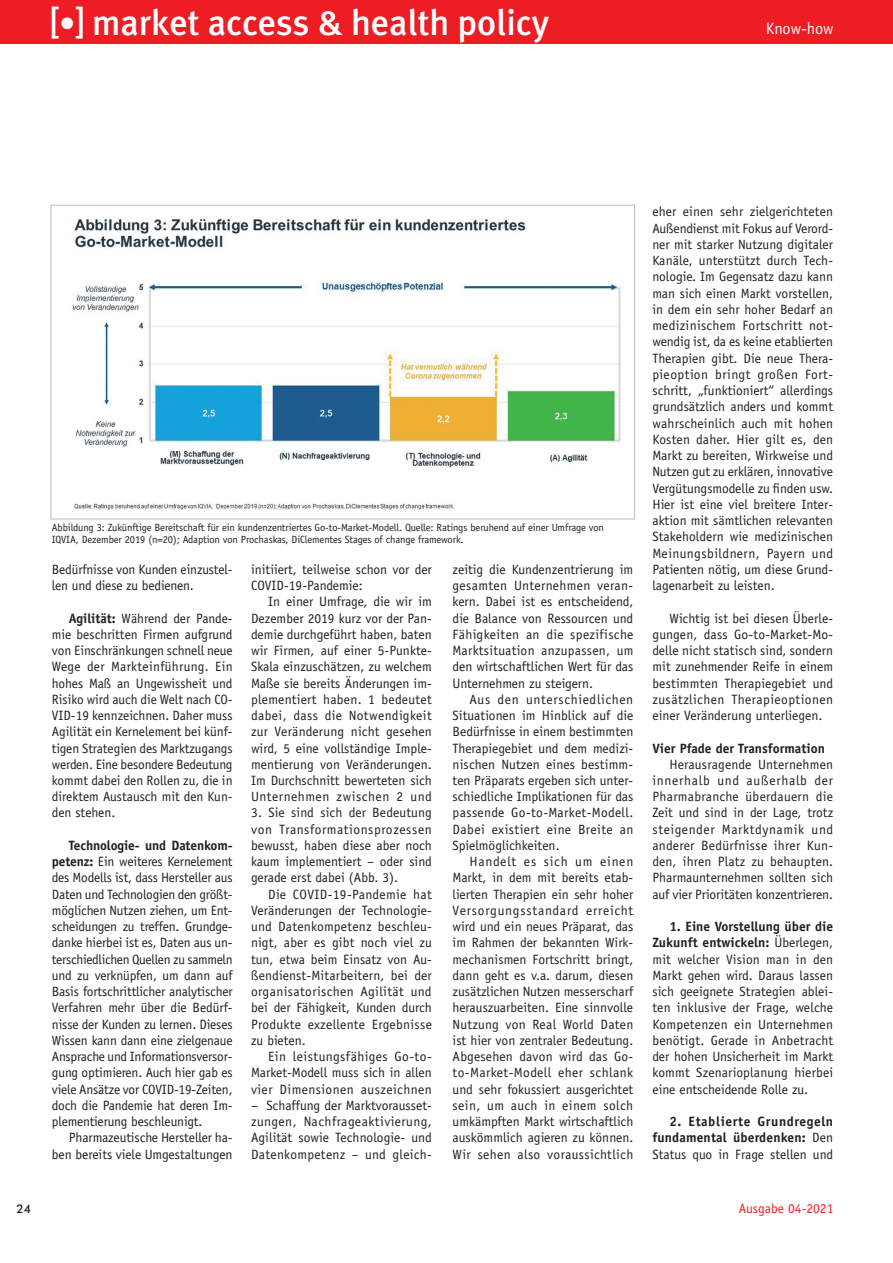
<style>
.page{position:relative;width:893px;height:1263px;background:#fff}
.page>*{position:absolute;margin:0;border:0;box-sizing:border-box;transform-origin:0 0}
.t1{font:500 36px "Meta Plus";color:#fff}
.Vorspann{font:16.5px "Officina Sans";color:#fff}
.Fließtext{font:13.5px/16.2px "Officina Sans";color:#231f20;text-align:justify}
.Fließtext-2{font:700 13.5px/16.2px "Officina Sans";letter-spacing:.01em;color:#231f20;text-align:justify}
.t2{font:13.5px "Officina Sans";color:#ee1d23}
.t3{font:500 12px "Futura BT";color:#231f20}
._05_Bildunterschrift{font:10.5px/12.6px "Officina Sans";letter-spacing:-.01em;color:#231f20}
.s1{font-size:33px}
.s2{font-weight:700}
.s3{font-weight:400}
</style>
<div class="page">
<div style="left:0;top:0;width:893px;height:44px;background:#ee1d23"></div>
<img style="left:72px;top:218px;width:549px;height:292px">
<h1 class="t1" style="left:51px;top:1px;width:500px">[<span class="s1">•</span>] market access &amp; health policy</h1>
<p class="Vorspann" style="left:766px;top:18px;width:69px">Know-how</p>
<p class="_05_Bildunterschrift" style="left:52px;top:521px;width:554px">Abbildung 3: Zukünftige Bereitschaft für ein kundenzentriertes Go-to-Market-Modell. Quelle: Ratings beruhend auf einer Umfrage von<br>IQVIA, Dezember 2019 (n=20); Adaption von Prochaskas, DiClementes Stages of change framework.</p>
<p class="Fließtext" style="left:251px;top:561px;width:182px">initiiert, teilweise schon vor der<br>COVID-19-Pandemie:</p>
<p class="Fließtext" style="left:251px;top:594px;width:182px;text-indent:17px">In einer Umfrage, die wir im Dezember 2019 kurz vor der Pan&shy;demie durchgeführt haben, baten wir Firmen, auf einer 5-Punkte-Skala einzuschätzen, zu welchem Maße sie bereits Änderungen im&shy;plementiert haben. 1 bedeutet dabei, dass die Notwendigkeit zur Veränderung nicht gesehen wird, 5 eine vollständige Imple&shy;mentierung von Veränderungen.<br>Im Durchschnitt bewerteten sich Unternehmen zwischen 2 und</p>
<p class="Fließtext" style="left:251px;top:805px;width:182px">3. Sie sind sich der Bedeutung von Transformationsprozessen bewusst, haben diese aber noch kaum implementiert – oder sind gerade erst dabei (Abb. 3).</p>
<p class="Fließtext" style="left:251px;top:886px;width:182px;text-indent:17px">Die COVID-19-Pandemie hat Veränderungen der Technologie&shy;und Datenkompetenz beschleu&shy;nigt, aber es gibt noch viel zu tun, etwa beim Einsatz von Au&shy;ßendienst-Mitarbeitern, bei der organisatorischen Agilität und bei der Fähigkeit, Kunden durch Produkte exzellente Ergebnisse zu bieten.</p>
<p class="Fließtext" style="left:251px;top:1048px;width:182px;text-indent:17px">Ein leistungsfähiges Go-to-Market-Modell muss sich in allen vier Dimensionen auszeichnen</p>
<p class="Fließtext" style="left:251px;top:1097px;width:182px">– Schaffung der Marktvorausset&shy;zungen, Nachfrageaktivierung, Agilität sowie Technologie- und Datenkompetenz – und gleich-</p>
<p class="Fließtext" style="left:52px;top:561px;width:182px">Bedürfnisse von Kunden einzustel&shy;len und diese zu bedienen.</p>
<p class="Fließtext" style="left:52px;top:610px;width:182px;text-indent:17px"><span class="s2">Agilität:</span> Während der Pande&shy;mie beschritten Firmen aufgrund von Einschränkungen schnell neue Wege der Markteinführung. Ein hohes Maß an Ungewissheit und Risiko wird auch die Welt nach CO-VID-19 kennzeichnen. Daher muss Agilität ein Kernelement bei künf&shy;tigen Strategien des Marktzugangs werden. Eine besondere Bedeutung kommt dabei den Rollen zu, die in direktem Austausch mit den Kun&shy;den stehen.</p>
<p class="Fließtext" style="left:52px;top:837px;width:182px;text-indent:17px"><span class="s2">Technologie- und Datenkom&shy;petenz:</span> Ein weiteres Kernelement des Modells ist, dass Hersteller aus Daten und Technologien den größt&shy;möglichen Nutzen ziehen, um Ent&shy;scheidungen zu treffen. Grundge&shy;danke hierbei ist es, Daten aus un&shy;terschiedlichen Quellen zu sammeln und zu verknüpfen, um dann auf Basis fortschrittlicher analytischer Verfahren mehr über die Bedürf&shy;nisse der Kunden zu lernen. Dieses Wissen kann dann eine zielgenaue Ansprache und Informationsversor&shy;gung optimieren. Auch hier gab es viele Ansätze vor COVID-19-Zeiten, doch die Pandemie hat deren Im&shy;plementierung beschleunigt.</p>
<p class="Fließtext" style="left:52px;top:1130px;width:182px;text-align:right">Pharmazeutische Hersteller ha&shy;ben bereits viele Umgestaltungen</p>
<p class="Fließtext" style="left:453px;top:561px;width:182px">zeitig die Kundenzentrierung im gesamten Unternehmen veran&shy;kern. Dabei ist es entscheidend, die Balance von Ressourcen und Fähigkeiten an die spezifische Marktsituation anzupassen, um den wirtschaftlichen Wert für das Unternehmen zu steigern.</p>
<p class="Fließtext" style="left:453px;top:691px;width:182px;text-indent:17px">Aus den unterschiedlichen Situationen im Hinblick auf die Bedürfnisse in einem bestimmten Therapiegebiet und dem medizi&shy;nischen Nutzen eines bestimm&shy;ten Präparats ergeben sich unter&shy;schiedliche Implikationen für das passende Go-to-Market-Modell.<br>Dabei existiert eine Breite an Spielmöglichkeiten.</p>
<p class="Fließtext" style="left:453px;top:853px;width:182px;text-indent:17px">Handelt es sich um einen Markt, in dem mit bereits etab&shy;lierten Therapien ein sehr hoher Versorgungsstandard erreicht wird und ein neues Präparat, das im Rahmen der bekannten Wirk&shy;mechanismen Fortschritt bringt, dann geht es v.a. darum, diesen zusätzlichen Nutzen messerscharf herauszuarbeiten. Eine sinnvolle Nutzung von Real World Daten ist hier von zentraler Bedeutung.<br>Abgesehen davon wird das Go&shy;to-Market-Modell eher schlank und sehr fokussiert ausgerichtet sein, um auch in einem solch umkämpften Markt wirtschaftlich auskömmlich agieren zu können.<br>Wir sehen also voraussichtlich</p>
<p class="Fließtext" style="left:652px;top:204px;width:182px">eher einen sehr zielgerichteten Außendienst mit Fokus auf Verord&shy;ner mit starker Nutzung digitaler Kanäle, unterstützt durch Tech&shy;nologie. Im Gegensatz dazu kann man sich einen Markt vorstellen, in dem ein sehr hoher Bedarf an medizinischem Fortschritt not&shy;wendig ist, da es keine etablierten Therapien gibt. Die neue Thera&shy;pieoption bringt großen Fort&shy;schritt, „funktioniert“ allerdings grundsätzlich anders und kommt wahrscheinlich auch mit hohen Kosten daher. Hier gilt es, den Markt zu bereiten, Wirkweise und Nutzen gut zu erklären, innovative Vergütungsmodelle zu finden usw.<br>Hier ist eine viel breitere Inter&shy;aktion mit sämtlichen relevanten Stakeholdern wie medizinischen Meinungsbildnern, Payern und Patienten nötig, um diese Grund&shy;lagenarbeit zu leisten.</p>
<p class="Fließtext" style="left:652px;top:610px;width:182px;text-indent:17px">Wichtig ist bei diesen Überle&shy;gungen, dass Go-to-Market-Mo&shy;delle nicht statisch sind, sondern mit zunehmender Reife in einem bestimmten Therapiegebiet und zusätzlichen Therapieoptionen einer Veränderung unterliegen.</p>
<p class="Fließtext-2" style="left:652px;top:740px;width:174px">Vier Pfade der Transformation</p>
<p class="Fließtext" style="left:652px;top:756px;width:182px;text-indent:17px">Herausragende Unternehmen innerhalb und außerhalb der Pharmabranche überdauern die Zeit und sind in der Lage, trotz steigender Marktdynamik und anderer Bedürfnisse ihrer Kun&shy;den, ihren Platz zu behaupten.<br>Pharmaunternehmen sollten sich auf vier Prioritäten konzentrieren.</p>
<p class="Fließtext" style="left:652px;top:918px;width:182px;text-indent:17px"><span class="s2">1. Eine Vorstellung über die Zukunft entwickeln:</span> Überlegen, mit welcher Vision man in den Markt gehen wird. Daraus lassen sich geeignete Strategien ablei&shy;ten inklusive der Frage, welche Kompetenzen ein Unternehmen benötigt. Gerade in Anbetracht der hohen Unsicherheit im Markt kommt Szenarioplanung hierbei eine entscheidende Rolle zu.</p>
<p class="Fließtext-2" style="left:652px;top:1113px;width:182px;text-indent:17px">2. Etablierte Grundregeln fundamental überdenken: <span class="s3">Den Status quo in Frage stellen und</span></p>
<p class="t3" style="left:16px;top:1201px;width:16px">24</p>
<p class="t2" style="left:739px;top:1200px;width:96px">Ausgabe 04-2021</p>
</div>
